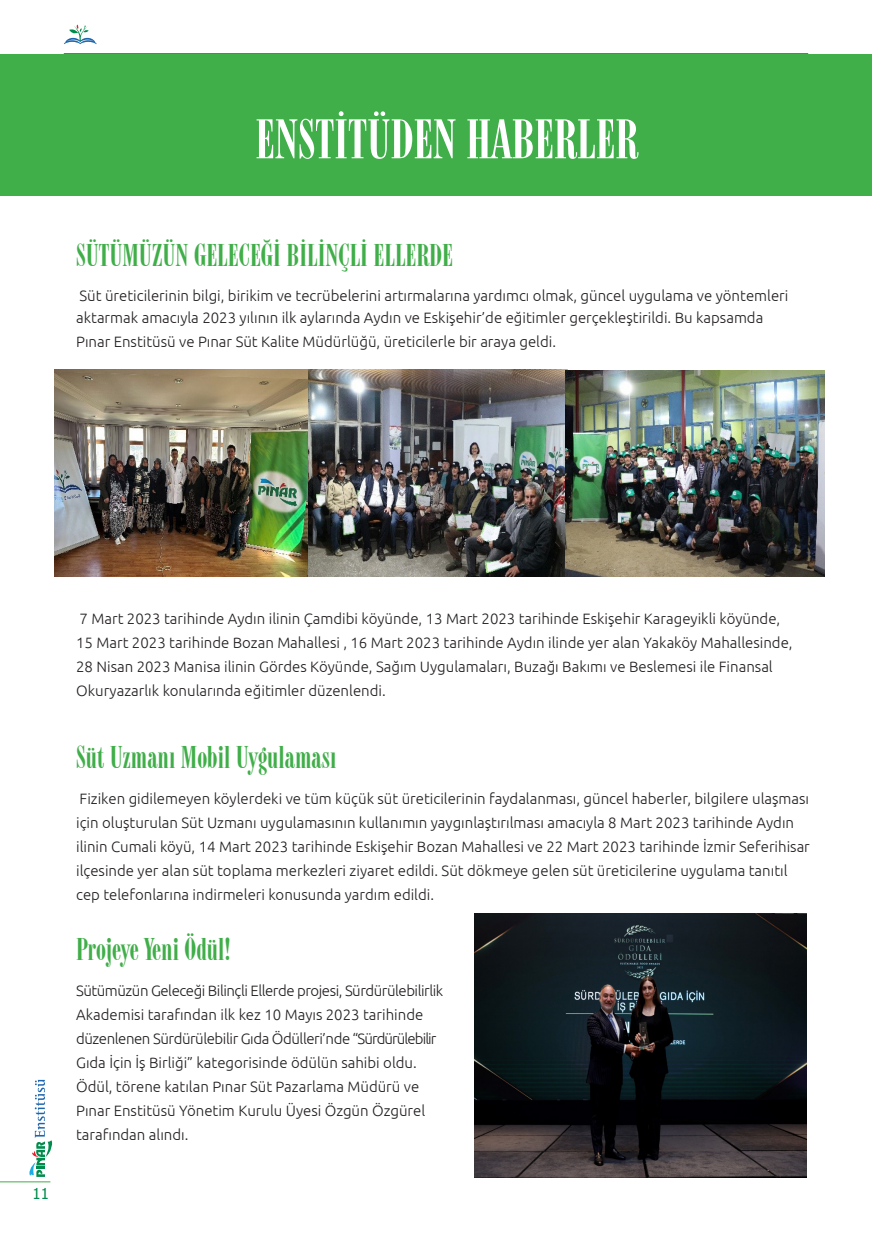
<style>
.page{position:relative;width:872px;height:1234px;background:#fff}
.page>*{position:absolute;margin:0;border:0;box-sizing:border-box;transform-origin:0 0}
.t1{font:52.5px "Modern 735 BT Roman A";color:#fff}
.t2{font:30px "Modern 735 BT Roman A";color:#40ae49}
.t3{font:300 15px/24px "Ubuntu";color:#231f20}
.t4{font:300 15px/24px "Ubuntu";letter-spacing:-.03em;color:#231f20}
.t5{font:15px "Tahoma";color:#008c4d}
</style>
<div class="page">
<hr style="left:64px;top:53px;width:744px;height:1px;background:#1d66ae">
<svg style="left:64px;top:24px;width:33px;height:20px"></svg>
<hr style="left:0;top:1181px;width:50px;height:1px;background:#40ae49">
<svg style="left:29px;top:1079px;width:23px;height:97px"></svg>
<div style="left:1px;top:54px;width:871px;height:142px;background:#40ae49"></div>
<img style="left:54px;top:369px;width:514px;height:207px">
<img style="left:566px;top:370px;width:258px;height:206px">
<img style="left:474px;top:913px;width:332px;height:263px">
<p class="t1" style="left:255px;top:109px;width:384px">ENSTİTÜDEN HABERLER</p>
<p class="t2" style="left:76px;top:238px;width:378px">SÜTÜMÜZÜN GELECEĞİ BİLİNÇLİ ELLERDE</p>
<p class="t3" style="left:76px;top:284px;width:713px;line-height:22.5px">Süt üreticilerinin bilgi, birikim ve tecrübelerini artırmalarına yardımcı olmak, güncel uygulama ve yöntemleri aktarmak amacıyla 2023 yılının ilk aylarında Aydın ve Eskişehir’de eğitimler gerçekleştirildi. Bu kapsamda</p>
<p class="t3" style="left:76px;top:329px;width:481px">Pınar Enstitüsü ve Pınar Süt Kalite Müdürlüğü, üreticilerle bir araya geldi.</p>
<p class="t5" style="left:33px;top:1183px;width:18px">11</p>
<p class="t3" style="left:80px;top:605px;width:702px">7 Mart 2023 tarihinde Aydın ilinin Çamdibi köyünde, 13 Mart 2023 tarihinde Eskişehir Karageyikli köyünde,</p>
<p class="t3" style="left:76px;top:629px;width:718px">15 Mart 2023 tarihinde Bozan Mahallesi , 16 Mart 2023 tarihinde Aydın ilinde yer alan Yakaköy Mahallesinde,</p>
<p class="t3" style="left:76px;top:653px;width:698px">28 Nisan 2023 Manisa ilinin Gördes Köyünde, Sağım Uygulamaları, Buzağı Bakımı ve Beslemesi ile Finansal</p>
<p class="t3" style="left:76px;top:677px;width:311px">Okuryazarlık konularında eğitimler düzenlendi.</p>
<p class="t2" style="left:76px;top:739px;width:262px">Süt Uzmanı Mobil Uygulaması</p>
<p class="t3" style="left:76px;top:785px;width:735px">Fiziken gidilemeyen köylerdeki ve tüm küçük süt üreticilerinin faydalanması, güncel haberler, bilgilere ulaşması için oluşturulan Süt Uzmanı uygulamasının kullanımın yaygınlaştırılması amacıyla 8 Mart 2023 tarihinde Aydın ilinin Cumali köyü, 14 Mart 2023 tarihinde Eskişehir Bozan Mahallesi ve 22 Mart 2023 tarihinde İzmir Seferihisar ilçesinde yer alan süt toplama merkezleri ziyaret edildi. Süt dökmeye gelen süt üreticilerine uygulama tanıtıl</p>
<p class="t3" style="left:76px;top:881px;width:359px">cep telefonlarına indirmeleri konusunda yardım edildi.</p>
<p class="t2" style="left:76px;top:931px;width:156px">Projeye Yeni Ödül!</p>
<p class="t4" style="left:76px;top:977px;width:369px">Sütümüzün Geleceği Bilinçli Ellerde projesi, Sürdürülebilirlik<br>Akademisi tarafından ilk kez 10 Mayıs 2023 tarihinde</p>
<p class="t4" style="left:76px;top:1025px;width:362px">düzenlenen Sürdürülebilir Gıda Ödülleri’nde “Sürdürülebilir<br>Gıda İçin İş Birliği” kategorisinde ödülün sahibi oldu.</p>
<p class="t3" style="left:76px;top:1073px;width:345px">Ödül, törene katılan Pınar Süt Pazarlama Müdürü ve</p>
<p class="t3" style="left:76px;top:1097px;width:350px">Pınar Enstitüsü Yönetim Kurulu Üyesi Özgün Özgürel tarafından alındı.</p>
</div>
